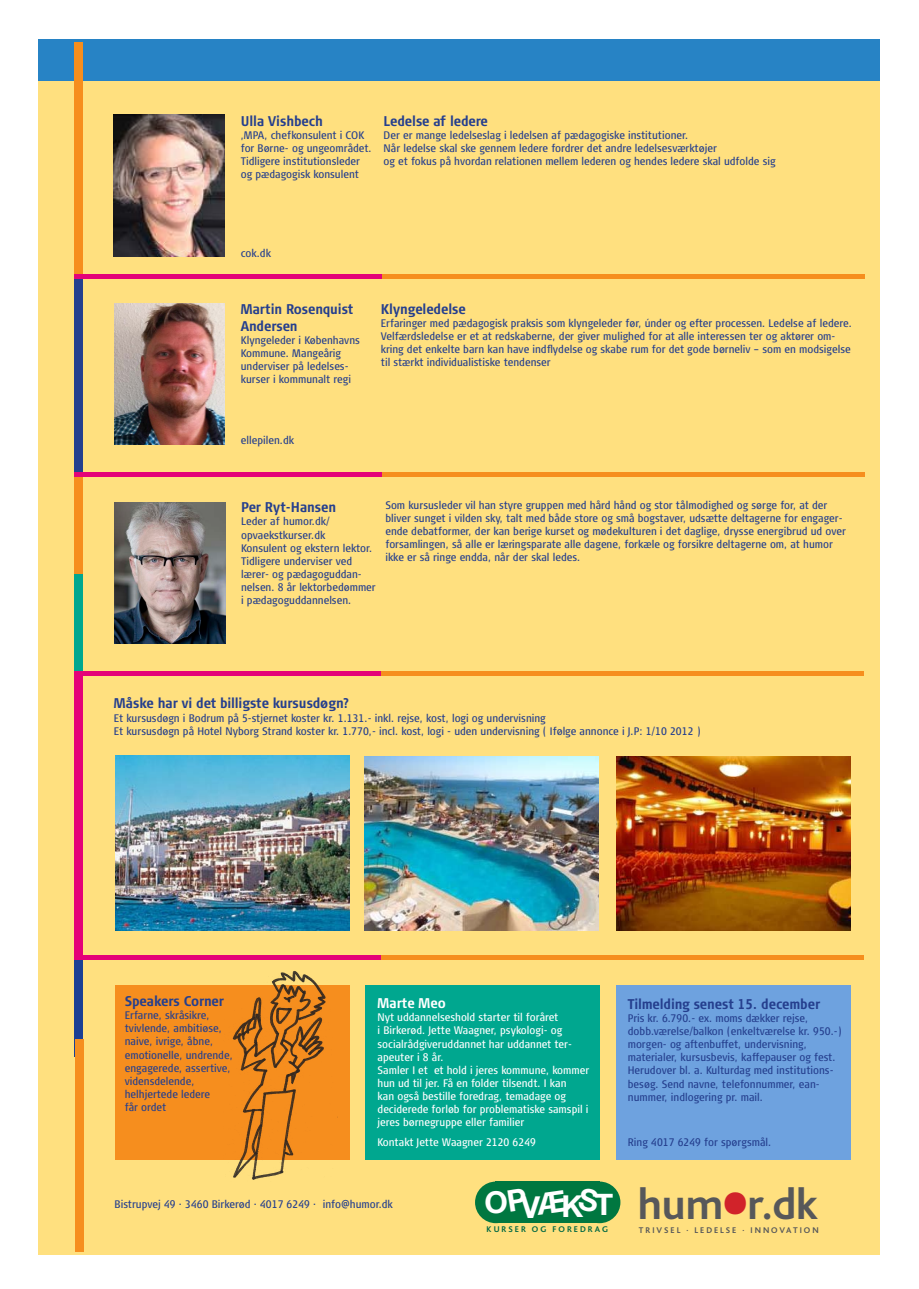
<style>
.page{position:relative;width:919px;height:1289px;background:#fff}
.page>*{position:absolute;margin:0;border:0;box-sizing:border-box;transform-origin:0 0}
.t1{font:700 44.85px "Bliss";color:#57585a}
.t2{font:700 30.15px "Helvetica Neue";color:#fff}
.t3{font:700 30px "Helvetica Neue";color:#fff}
.t4{font:700 14.1px/16.8px "Signa Cond Column";color:#253f8e}
.t5{font:700 14.1px "Signa Cond Column";letter-spacing:.005em;color:#fff}
.t6{font:10.95px/13px "Signa Cond Column";color:#253f8e}
.t7{font:10.95px/13px "Signa Cond Column";color:#fff}
.t8{font:700 8.7px "Bliss";letter-spacing:.23em;color:#57585a}
.t9{font:700 8.7px "Bliss";letter-spacing:.23em;color:#026943}
.s1{color:#d1232a}
</style>
<div class="page">
<div style="left:39px;top:39px;width:841px;height:42px;background:#2783c5"></div>
<div style="left:39px;top:81px;width:841px;height:1173px;background:#ffe07f"></div>
<div style="left:74px;top:195px;width:9px;height:290px;background:#253f8e"></div>
<div style="left:74px;top:571px;width:9px;height:199px;background:#00a78f"></div>
<div style="left:74px;top:675px;width:9px;height:280px;background:#e40278"></div>
<div style="left:74px;top:959px;width:9px;height:97px;background:#1b3f94"></div>
<div style="left:74px;top:42px;width:9px;height:232px;background:#f68e1e"></div>
<div style="left:74px;top:476px;width:9px;height:97px;background:#f68e1e"></div>
<div style="left:75px;top:1039px;width:8px;height:212px;background:#f68e1e"></div>
<hr style="left:74px;top:472px;width:309px;height:4px;background:#e40278">
<hr style="left:382px;top:472px;width:483px;height:4px;background:#f68e1e">
<div style="left:74px;top:274px;width:309px;height:5px;background:#e40278"></div>
<div style="left:382px;top:274px;width:483px;height:5px;background:#f68e1e"></div>
<img style="left:114px;top:303px;width:111px;height:142px">
<img style="left:115px;top:502px;width:110px;height:142px">
<hr style="left:74px;top:671px;width:309px;height:4px;background:#e40278">
<hr style="left:381px;top:671px;width:483px;height:4px;background:#f68e1e">
<div style="left:616px;top:984px;width:235px;height:175px;background:#6ea2df"></div>
<div style="left:729px;top:1195px;width:12px;height:15px;background:#d1232a;border-radius:50%"></div>
<div style="left:728px;top:1194px;width:13px;height:17px;border:1px solid #d1232a;border-radius:50%"></div>
<div style="left:495px;top:1181px;width:105px;height:42px;background:#007740"></div>
<div style="left:475px;top:1181px;width:41px;height:42px;background:#007740;border-radius:50%"></div>
<div style="left:578px;top:1181px;width:42px;height:42px;background:#007740;border-radius:50%"></div>
<div style="left:365px;top:984px;width:235px;height:175px;background:#00a78f"></div>
<div style="left:115px;top:984px;width:234px;height:175px;background:#f68e1e"></div>
<img style="left:223px;top:971px;width:114px;height:209px">
<img style="left:115px;top:755px;width:234px;height:175px">
<img style="left:365px;top:756px;width:234px;height:174px">
<img style="left:616px;top:756px;width:234px;height:174px">
<hr style="left:74px;top:955px;width:309px;height:4px;background:#e40278">
<hr style="left:381px;top:955px;width:483px;height:4px;background:#f68e1e">
<img style="left:114px;top:115px;width:110px;height:141px">
<p class="t4" style="left:241px;top:112px;width:84px">Ulla Vishbech</p>
<p class="t6" style="left:241px;top:129px;width:132px">,MPA, chefkonsulent i COK for Børne- og ungeområdet.</p>
<p class="t6" style="left:241px;top:155px;width:121px">Tidligere institutionsleder og pædagogisk konsulent</p>
<p class="t4" style="left:383px;top:112px;width:106px">Ledelse af ledere</p>
<p class="t6" style="left:383px;top:129px;width:306px">Der er mange ledelseslag i ledelsen af pædagogiske institutioner.</p>
<p class="t6" style="left:383px;top:142px;width:335px">Når ledelse skal ske gennem ledere fordrer det andre ledelsesværktøjer</p>
<p class="t6" style="left:383px;top:155px;width:393px">og et fokus på hvordan relationen mellem lederen og hendes ledere skal udfolde sig</p>
<p class="t6" style="left:241px;top:247px;width:32px">cok.dk</p>
<p class="t4" style="left:241px;top:301px;width:114px">Martin Rosenquist<br>Andersen</p>
<p class="t6" style="left:241px;top:333px;width:121px">Klyngeleder i Københavns<br>Kommune. Mangeårig underviser på ledelses-</p>
<p class="t6" style="left:241px;top:373px;width:112px">kurser i kommunalt regi</p>
<p class="t6" style="left:241px;top:434px;width:55px">ellepilen.dk</p>
<p class="t4" style="left:381px;top:301px;width:86px">Klyngeledelse</p>
<p class="t6" style="left:381px;top:317px;width:472px">Erfaringer med pædagogisk praksis som klyngeleder før, únder og efter processen. Ledelse af ledere.</p>
<p class="t6" style="left:381px;top:330px;width:471px">Velfærdsledelse er et at redskaberne, der giver mulighed for at alle interessen ter og aktører om&shy;kring det enkelte barn kan have indflydelse og skabe rum for det gode børneliv – som en modsigelse til stærkt individualistiske tendenser</p>
<p class="t4" style="left:241px;top:499px;width:96px">Per Ryt-Hansen</p>
<p class="t6" style="left:241px;top:515px;width:90px">Leder af humor.dk/</p>
<p class="t6" style="left:241px;top:528px;width:86px">opvaekstkurser.dk</p>
<p class="t6" style="left:241px;top:541px;width:132px">Konsulent og ekstern lektor.</p>
<p class="t6" style="left:241px;top:554px;width:112px">Tidligere underviser ved</p>
<p class="t6" style="left:241px;top:567px;width:136px">lærer- og pædagoguddan&shy;nelsen. 8 år lektorbedømmer</p>
<p class="t6" style="left:241px;top:594px;width:112px">i pædagoguddannelsen.</p>
<p class="t6" style="left:385px;top:498px;width:462px">Som kursusleder vil han styre gruppen med hård hånd og stor tålmodighed og sørge for, at der bliver sunget i vilden sky, talt med både store og små bogstaver, udsætte deltagerne for engager&shy;ende debatformer, der kan berige kurset og mødekulturen i det daglige, drysse energibrud ud over forsamlingen, så alle er læringsparate alle dagene, forkæle og forsikre deltagerne om, at humor ikke er så ringe endda, når der skal ledes.</p>
<p class="t4" style="left:114px;top:695px;width:237px">Måske har vi det billigste kursusdøgn?</p>
<p class="t6" style="left:114px;top:711px;width:433px">Et kursusdøgn i Bodrum på 5-stjernet koster kr. 1.131.- inkl. rejse, kost, logi og undervisning</p>
<p class="t6" style="left:114px;top:725px;width:588px">Et kursusdøgn på Hotel Nyborg Strand koster kr. 1.770,- incl. kost, logi - uden undervisning ( Ifølge annonce i J.P: 1/10 2012 )</p>
<p class="t4" style="left:125px;top:992px;width:101px">Speakers Corner</p>
<p class="t6" style="left:125px;top:1008px;width:86px">Erfarne, skråsikre,</p>
<p class="t6" style="left:125px;top:1022px;width:99px">tvivlende, ambitiøse,</p>
<p class="t6" style="left:125px;top:1035px;width:90px">naive, ivrige, åbne,</p>
<p class="t6" style="left:125px;top:1048px;width:109px">emotionelle, undrende,</p>
<p class="t6" style="left:125px;top:1061px;width:107px">engagerede, assertive,</p>
<p class="t6" style="left:125px;top:1074px;width:71px">vidensdelende,</p>
<p class="t6" style="left:125px;top:1087px;width:87px">helhjertede ledere</p>
<p class="t6" style="left:125px;top:1100px;width:43px">får ordet</p>
<p class="t5" style="left:377px;top:995px;width:70px">Marte Meo</p>
<p class="t7" style="left:377px;top:1011px;width:182px">Nyt uddannelseshold starter til foråret</p>
<p class="t7" style="left:377px;top:1024px;width:196px">i Birkerød. Jette Waagner, psykologi- og socialrådgiveruddannet har uddannet ter&shy;apeuter i 8 år.</p>
<p class="t7" style="left:377px;top:1063px;width:213px">Samler I et et hold i jeres kommune, kommer hun ud til jer. Få en folder tilsendt. I kan<br>kan også bestille foredrag, temadage og deciderede forløb for problematiske samspil i jeres børnegruppe eller familier</p>
<p class="t7" style="left:377px;top:1136px;width:160px">Kontakt Jette Waagner 2120 6249</p>
<p class="t4" style="left:627px;top:995px;width:194px">Tilmelding senest 15. december</p>
<p class="t6" style="left:627px;top:1011px;width:182px">Pris kr. 6.790.- ex. moms dækker rejse,</p>
<p class="t6" style="left:627px;top:1024px;width:215px">dobb.værelse/balkon (enkeltværelse kr. 950.-)</p>
<p class="t6" style="left:627px;top:1037px;width:180px">morgen- og aftenbuffet, undervisning,</p>
<p class="t6" style="left:627px;top:1051px;width:209px">materialer, kursusbevis, kaffepauser og fest.</p>
<p class="t6" style="left:627px;top:1064px;width:207px">Herudover bl. a. Kulturdag med institutions&shy;besøg. Send navne, telefonnummer, ean&shy;nummer, indlogering pr. mail.</p>
<p class="t6" style="left:627px;top:1135px;width:145px">Ring 4017 6249 for spørgsmål.</p>
<p class="t6" style="left:115px;top:1197px;width:280px">Bistrupvej 49 . 3460 Birkerød . 4017 6249 . info@humor.dk</p>
<p class="t3" style="left:484px;top:1183px;width:25px">O</p>
<p class="t2" style="left:521px;top:1188px;width:20px">V</p>
<p class="t2" style="left:561px;top:1186px;width:53px">K T</p>
<p class="t9" style="left:486px;top:1224px;width:123px">KURSER OG FOREDRAG</p>
<p class="t1" style="left:637px;top:1180px;width:182px">hum<span class="s1">o</span>r.dk</p>
<p class="t8" style="left:638px;top:1225px;width:181px">TRIVSEL . LEDELSE . INNOVATION</p>
</div>
